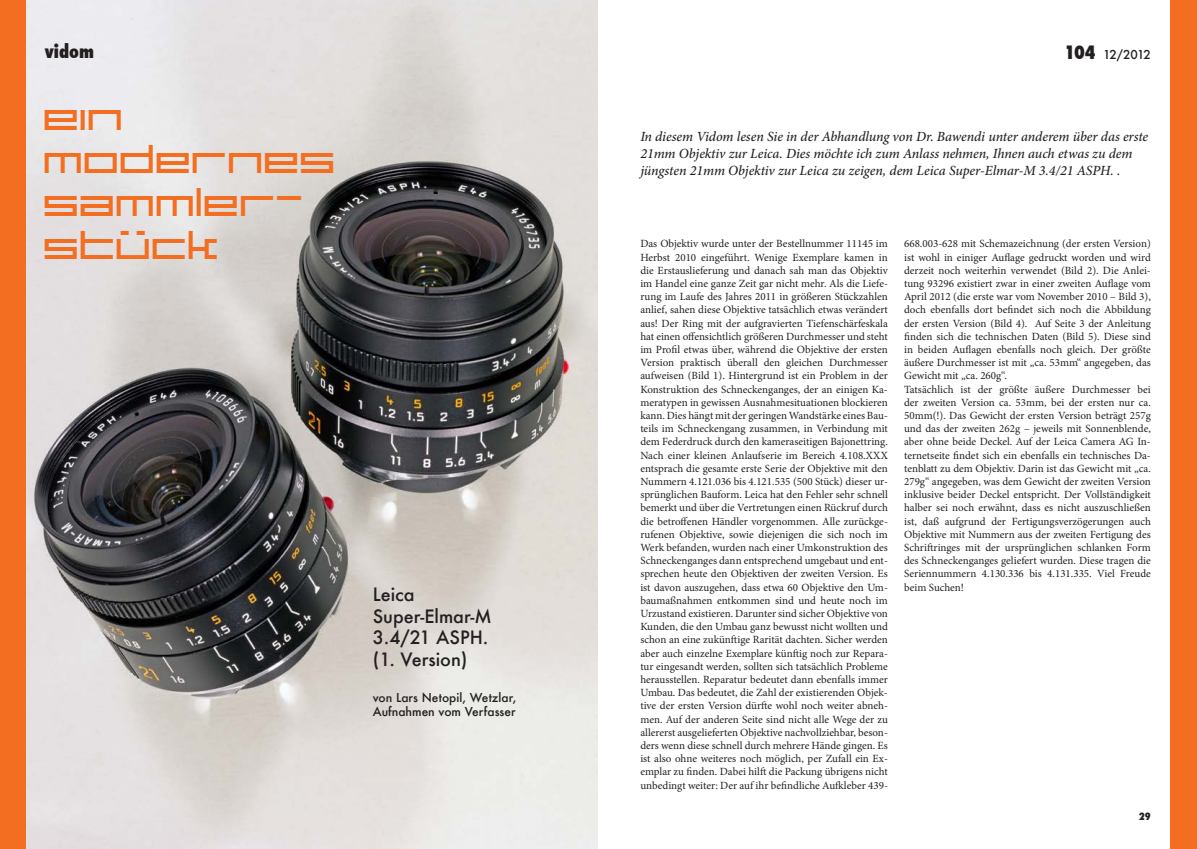
<style>
.page{position:relative;width:1197px;height:849px;background:#fff}
.page>*{position:absolute;margin:0;border:0;box-sizing:border-box;transform-origin:0 0}
.t1{font:36px/43.2px "Large 9";color:#f36e21}
.t2{font:500 18px/21.6px "Futura";color:#231f20}
.t3{font:800 condensed 18px "Futura";color:#231f20}
.t4{font:italic 500 14px/16.8px "Minion Pro";letter-spacing:-.005em;color:#231f20}
.t5{font:500 12px/14.4px "Futura";color:#231f20}
.t6{font:11px/13.2px "Minion Pro";color:#231f20;text-align:justify}
.t7{font:800 condensed 10px "Futura";color:#231f20}
.s1{font-weight:800;font-stretch:condensed;font-size:18px}
</style>
<div class="page">
<img style="left:26px;top:0;width:572px;height:849px">
<div style="left:0;top:0;width:26px;height:849px;background:#f36e21"></div>
<div style="left:1169px;top:0;width:27px;height:849px;background:#f36e21"></div>
<h2 class="t3" style="left:45px;top:39px;width:51px">vidom</h2>
<h2 class="t3" style="left:45px;top:43px;width:51px">vidom</h2>
<p class="t5" style="left:1064px;top:48px;width:88px"><span class="s1">104</span> 12/2012</p>
<h1 class="t1" style="left:45px;top:98px;width:294px">ein modernes<br>Sammler&shy;stück</h1>
<h2 class="t2" style="left:373px;top:583px;width:120px">Leica<br>Super-Elmar-M<br>3.4/21 ASPH. (1. Version)</h2>
<p class="t5" style="left:373px;top:690px;width:145px">von Lars Netopil, Wetzlar,<br>Aufnahmen vom Verfasser</p>
<p class="t4" style="left:640px;top:128px;width:509px">In diesem Vidom lesen Sie in der Abhandlung von Dr. Bawendi unter anderem über das erste<br>21mm Objektiv zur Leica. Dies möchte ich zum Anlass nehmen, Ihnen auch etwas zu dem jüngsten 21mm Objektiv zur Leica zu zeigen, dem Leica Super-Elmar-M 3.4/21 ASPH. .</p>
<p class="t6" style="left:640px;top:237px;width:249px">Das Objektiv wurde unter der Bestellnummer 11145 im Herbst 2010 eingeführt. Wenige Exemplare kamen in die Erstauslieferung und danach sah man das Objektiv im Handel eine ganze Zeit gar nicht mehr. Als die Liefe&shy;rung im Laufe des Jahres 2011 in größeren Stückzahlen anlief, sahen diese Objektive tatsächlich etwas verändert aus! Der Ring mit der aufgravierten Tiefenschärfeskala hat einen offensichtlich größeren Durchmesser und steht im Profil etwas über, während die Objektive der ersten Version praktisch überall den gleichen Durchmesser aufweisen (Bild 1). Hintergrund ist ein Problem in der Konstruktion des Schneckenganges, der an einigen Ka&shy;meratypen in gewissen Ausnahmesituationen blockieren kann. Dies hängt mit der geringen Wandstärke eines Bau&shy;teils im Schneckengang zusammen, in Verbindung mit dem Federdruck durch den kameraseitigen Bajonettring.<br>Nach einer kleinen Anlaufserie im Bereich 4.108.XXX entsprach die gesamte erste Serie der Objektive mit den Nummern 4.121.036 bis 4.121.535 (500 Stück) dieser ur&shy;sprünglichen Bauform. Leica hat den Fehler sehr schnell bemerkt und über die Vertretungen einen Rückruf durch die betroffenen Händler vorgenommen. Alle zurückge&shy;rufenen Objektive, sowie diejenigen die sich noch im Werk befanden, wurden nach einer Umkonstruktion des Schneckenganges dann entsprechend umgebaut und ent&shy;sprechen heute den Objektiven der zweiten Version. Es ist davon auszugehen, dass etwa 60 Objektive den Um&shy;baumaßnahmen entkommen sind und heute noch im Urzustand existieren. Darunter sind sicher Objektive von Kunden, die den Umbau ganz bewusst nicht wollten und schon an eine zukünftige Rarität dachten. Sicher werden aber auch einzelne Exemplare künftig noch zur Repara&shy;tur eingesandt werden, sollten sich tatsächlich Probleme herausstellen. Reparatur bedeutet dann ebenfalls immer Umbau. Das bedeutet, die Zahl der existierenden Objek&shy;tive der ersten Version dürfte wohl noch weiter abneh&shy;men. Auf der anderen Seite sind nicht alle Wege der zu allererst ausgelieferten Objektive nachvollziehbar, beson&shy;ders wenn diese schnell durch mehrere Hände gingen. Es ist also ohne weiteres noch möglich, per Zufall ein Ex&shy;emplar zu finden. Dabei hilft die Packung übrigens nicht unbedingt weiter: Der auf ihr befindliche Aufkleber 439-</p>
<p class="t6" style="left:904px;top:237px;width:248px;text-align:left">668.003-628 mit Schemazeichnung (der ersten Version) ist wohl in einiger Auflage gedruckt worden und wird derzeit noch weiterhin verwendet (Bild 2). Die Anlei&shy;tung 93296 existiert zwar in einer zweiten Auflage vom April 2012 (die erste war vom November 2010 – Bild 3), doch ebenfalls dort befindet sich noch die Abbildung der ersten Version (Bild 4). Auf Seite 3 der Anleitung finden sich die technischen Daten (Bild 5). Diese sind in beiden Auflagen ebenfalls noch gleich. Der größte äußere Durchmesser ist mit „ca. 53mm“ angegeben, das Gewicht mit „ca. 260g“.<br>Tatsächlich ist der größte äußere Durchmesser bei der zweiten Version ca. 53mm, bei der ersten nur ca.<br>50mm(!). Das Gewicht der ersten Version beträgt 257g und das der zweiten 262g – jeweils mit Sonnenblende, aber ohne beide Deckel. Auf der Leica Camera AG In&shy;ternetseite findet sich ein ebenfalls ein technisches Da&shy;tenblatt zu dem Objektiv. Darin ist das Gewicht mit „ca.<br>279g“ angegeben, was dem Gewicht der zweiten Version inklusive beider Deckel entspricht. Der Vollständigkeit halber sei noch erwähnt, dass es nicht auszuschließen ist, daß aufgrund der Fertigungsverzögerungen auch Objektive mit Nummern aus der zweiten Fertigung des Schriftringes mit der ursprünglichen schlanken Form des Schneckenganges geliefert wurden. Diese tragen die Seriennummern 4.130.336 bis 4.131.335. Viel Freude beim Suchen!</p>
<p class="t7" style="left:1138px;top:809px;width:14px">29</p>
</div>
